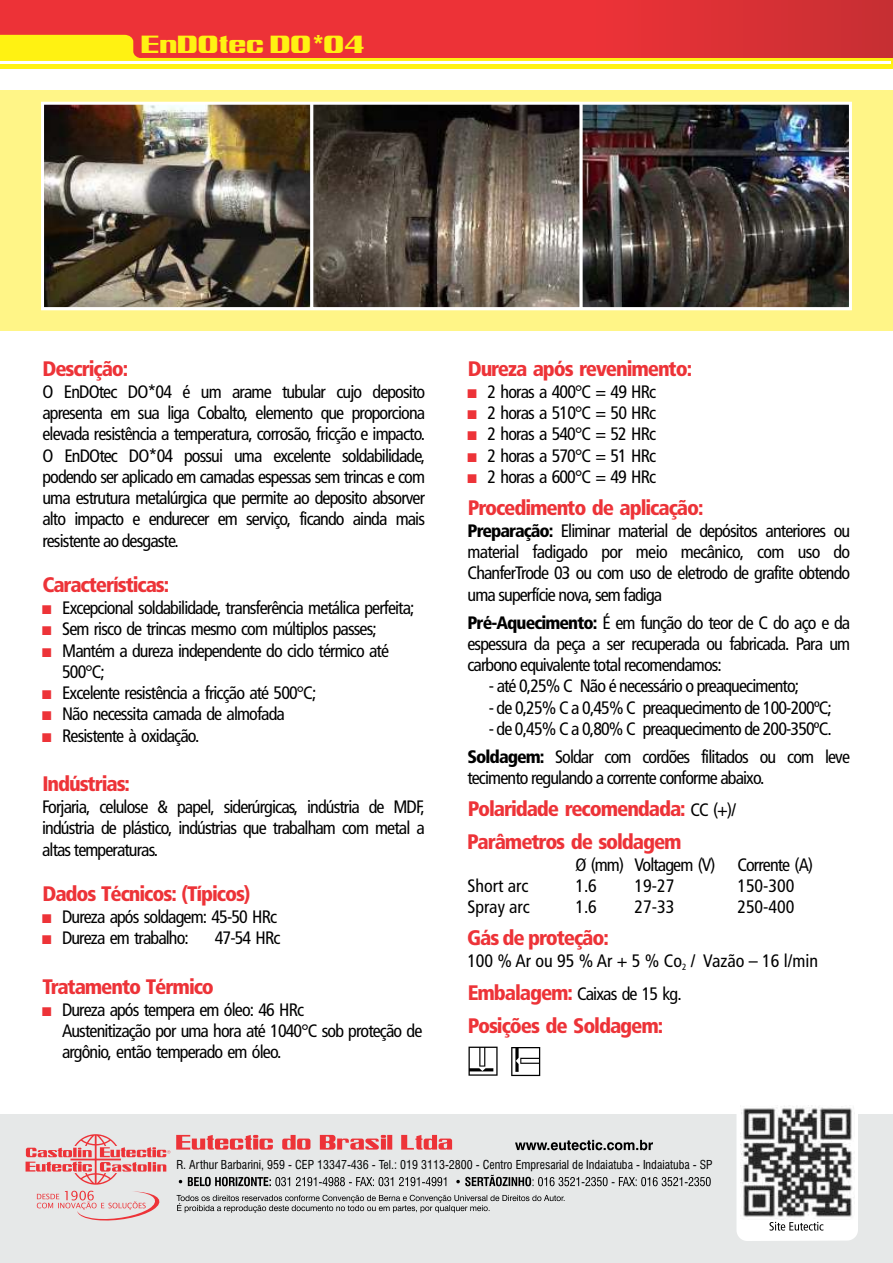
<style>
.page{position:relative;width:893px;height:1263px;background:#fff}
.page>*{position:absolute;margin:0;border:0;box-sizing:border-box;transform-origin:0 0}
.t1{font:24px "Castolin";color:#fff212}
.t2{font:900 condensed 21px/32.7px "Frutiger LT";letter-spacing:-.05em;color:#ed3338}
.t3{font:condensed 18px/21.1px "Frutiger LT";letter-spacing:-.05em;color:#000}
.t4{font:condensed 18px/33.5px "Frutiger LT";color:#000}
.t5{font:condensed 12px "Swiss 721 BT";color:#000}
.s1{font-family:"Frutiger LT";font-weight:900;font-stretch:condensed}
.s2{font-weight:900}
</style>
<div class="page">
<div style="left:0;top:91px;width:893px;height:240px;background:#fff587"></div>
<svg style="left:0;top:0;width:893px;height:58px;background:#e53136"></svg>
<div style="left:0;top:58px;width:893px;height:11px;background:#fff212"></div>
<hr style="left:0;top:62px;width:890px;height:2px;background:#fff">
<svg style="left:0;top:35px;width:262px;height:23px;background:#f69324"></svg>
<img style="left:45px;top:106px;width:265px;height:200px">
<svg style="left:310px;top:106px;width:270px;height:200px;background:#60574e"></svg>
<img style="left:580px;top:106px;width:268px;height:200px">
<div style="left:41px;top:102px;width:811px;height:208px;border:3px solid #fff"></div>
<svg style="left:468px;top:1046px;width:30px;height:30px"></svg>
<svg style="left:511px;top:1047px;width:29px;height:29px"></svg>
<div style="left:0;top:1114px;width:893px;height:149px;background:#e6e8e8"></div>
<svg style="left:177px;top:1195px;width:388px;height:18px"></svg>
<svg style="left:179px;top:1175px;width:532px;height:11px"></svg>
<svg style="left:176px;top:1135px;width:276px;height:14px"></svg>
<svg style="left:26px;top:1134px;width:144px;height:51px"></svg>
<svg style="left:37px;top:1191px;width:123px;height:30px"></svg>
<svg style="left:736px;top:1105px;width:122px;height:136px"></svg>
<svg style="left:515px;top:1140px;width:138px;height:10px"></svg>
<h1 class="t1" style="left:142px;top:36px;width:225px">EnDOtec DO<span class="s1">*</span>04</h1>
<p class="t2" style="left:43px;top:354px;width:87px">Descrição:</p>
<p class="t2" style="left:468px;top:354px;width:226px">Dureza após revenimento:</p>
<p class="t3" style="left:42px;top:383px;width:384px">O EnDOtec DO*04 é um arame tubular cujo deposito</p>
<p class="t3" style="left:488px;top:383px;width:170px">2 horas a 400°C = 49 HRc</p>
<p class="t3" style="left:42px;top:404px;width:384px">apresenta em sua liga Cobalto, elemento que proporciona</p>
<p class="t3" style="left:488px;top:404px;width:170px">2 horas a 510°C = 50 HRc</p>
<p class="t3" style="left:42px;top:425px;width:384px">elevada resistência a temperatura, corrosão, fricção e impacto.</p>
<p class="t3" style="left:488px;top:425px;width:170px">2 horas a 540°C = 52 HRc</p>
<p class="t3" style="left:42px;top:446px;width:384px">O EnDOtec DO*04 possui uma excelente soldabilidade,</p>
<p class="t3" style="left:488px;top:446px;width:170px">2 horas a 570°C = 51 HRc</p>
<p class="t3" style="left:42px;top:468px;width:384px">podendo ser aplicado em camadas espessas sem trincas e com</p>
<p class="t3" style="left:488px;top:468px;width:170px">2 horas a 600°C = 49 HRc</p>
<p class="t3" style="left:42px;top:489px;width:384px">uma estrutura metalúrgica que permite ao deposito absorver alto impacto e endurecer em serviço, ficando ainda mais</p>
<p class="t2" style="left:468px;top:493px;width:237px">Procedimento de aplicação:</p>
<p class="t3" style="left:468px;top:522px;width:384px"><span class="s2">Preparação:</span> Eliminar material de depósitos anteriores ou</p>
<p class="t3" style="left:42px;top:531px;width:138px">resistente ao desgaste.</p>
<p class="t3" style="left:468px;top:543px;width:384px;text-align:justify">material fadigado por meio mecânico, com uso do ChanferTrode 03 ou com uso de eletrodo de grafite obtendo uma superfície nova, sem fadiga</p>
<p class="t2" style="left:43px;top:570px;width:128px">Características:</p>
<p class="t3" style="left:62px;top:599px;width:354px">Excepcional soldabilidade, transferência metálica perfeita;</p>
<p class="t3" style="left:467px;top:613px;width:384px"><span class="s2">Pré-Aquecimento:</span> É em função do teor de C do aço e da</p>
<p class="t3" style="left:62px;top:620px;width:328px">Sem risco de trincas mesmo com múltiplos passes;<br>Mantém a dureza independente do ciclo térmico até</p>
<p class="t3" style="left:467px;top:635px;width:384px">espessura da peça a ser recuperada ou fabricada. Para um carbono equivalente total recomendamos:</p>
<p class="t3" style="left:62px;top:662px;width:44px">500°C;</p>
<p class="t3" style="left:489px;top:677px;width:312px">- até 0,25% C Não é necessário o preaquecimento;</p>
<p class="t3" style="left:62px;top:684px;width:256px">Excelente resistência a fricção até 500°C;</p>
<p class="t3" style="left:489px;top:698px;width:345px">- de 0,25% C a 0,45% C preaquecimento de 100-200ºC;</p>
<p class="t3" style="left:62px;top:705px;width:224px">Não necessita camada de almofada</p>
<p class="t3" style="left:489px;top:719px;width:345px">- de 0,45% C a 0,80% C preaquecimento de 200-350ºC.</p>
<p class="t3" style="left:62px;top:726px;width:139px">Resistente à oxidação.</p>
<p class="t2" style="left:43px;top:769px;width:89px">Indústrias:</p>
<p class="t3" style="left:467px;top:747px;width:384px"><span class="s2">Soldagem:</span> Soldar com cordões filitados ou com leve tecimento regulando a corrente conforme abaixo.</p>
<p class="t3" style="left:42px;top:798px;width:384px">Forjaria, celulose &amp; papel, siderúrgicas, indústria de MDF,</p>
<p class="t3" style="left:690px;top:800px;width:47px">CC (+)/</p>
<p class="t3" style="left:42px;top:819px;width:384px">indústria de plástico, indústrias que trabalham com metal a altas temperaturas.</p>
<p class="t3" style="left:575px;top:855px;width:239px">Ø (mm) Voltagem (V) Corrente (A)</p>
<p class="t4" style="left:467px;top:870px;width:62px">Short arc</p>
<p class="t3" style="left:575px;top:876px;width:23px">1.6</p>
<p class="t3" style="left:634px;top:876px;width:41px">19-27</p>
<p class="t3" style="left:737px;top:876px;width:59px">150-300</p>
<p class="t4" style="left:467px;top:891px;width:64px">Spray arc</p>
<p class="t3" style="left:575px;top:898px;width:23px">1.6</p>
<p class="t3" style="left:634px;top:898px;width:41px">27-33</p>
<p class="t3" style="left:737px;top:898px;width:59px">250-400</p>
<p class="t2" style="left:468px;top:794px;width:219px">Polaridade recomendada:</p>
<p class="t2" style="left:467px;top:827px;width:216px">Parâmetros de soldagem</p>
<p class="t2" style="left:43px;top:879px;width:210px">Dados Técnicos: (Típicos)</p>
<p class="t3" style="left:62px;top:908px;width:217px">Dureza após soldagem: 45-50 HRc<br>Dureza em trabalho:</p>
<p class="t2" style="left:467px;top:923px;width:143px">Gás de proteção:</p>
<p class="t3" style="left:215px;top:929px;width:67px">47-54 HRc</p>
<p class="t4" style="left:577px;top:945px;width:243px;text-indent:-110px">100 % Ar ou 95 % Ar + 5 % Co<sub>2</sub> / Vazão – 16 l/min<br>Caixas de 15 kg.</p>
<p class="t2" style="left:42px;top:972px;width:173px">Tratamento Térmico</p>
<p class="t2" style="left:468px;top:978px;width:197px">Embalagem:<br>Posições de Soldagem:</p>
<p class="t3" style="left:62px;top:1001px;width:362px">Dureza após tempera em óleo: 46 HRc<br>Austenitização por uma hora até 1040°C sob proteção de argônio, então temperado em óleo.</p>
<p class="t5" style="left:176px;top:1159px;width:538px">R. Arthur Barbarini, 959 - CEP 13347-436 - Tel.: 019 3113-2800 - Centro Empresarial de Indaiatuba - Indaiatuba - SP</p>
</div>
